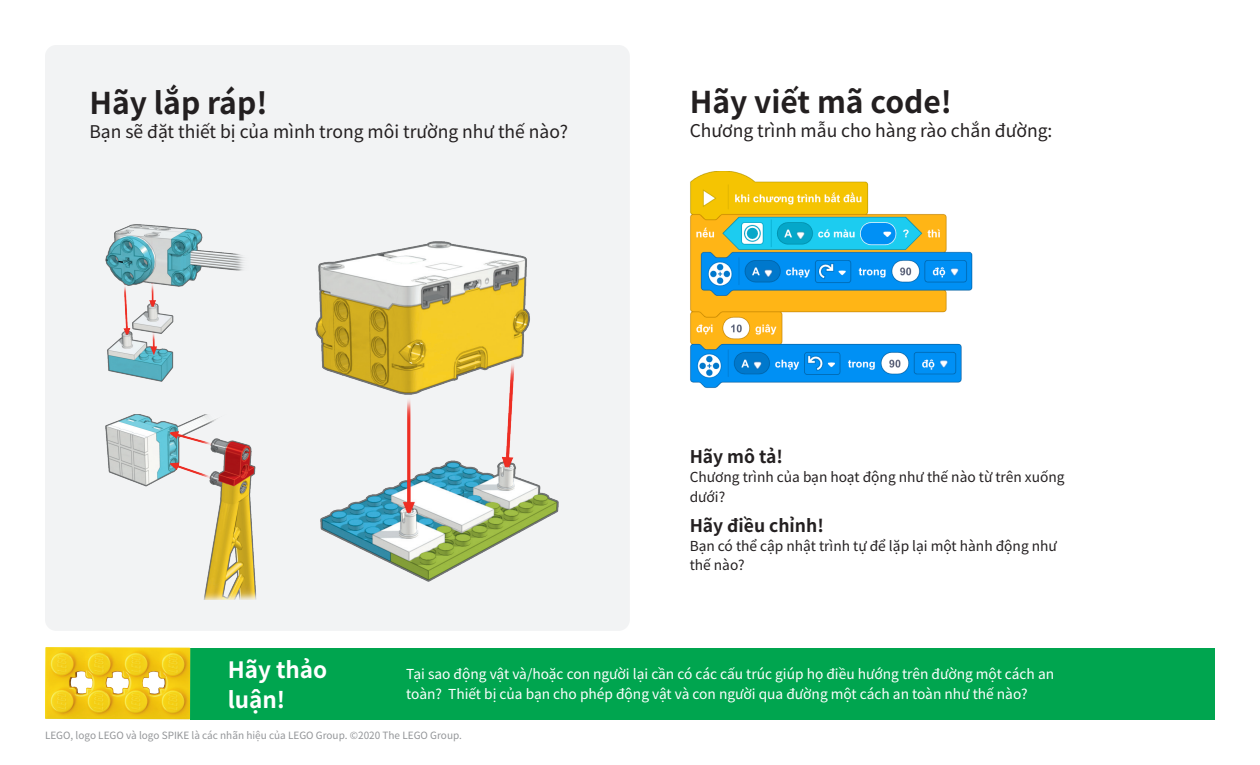
<style>
.page{position:relative;width:1260px;height:765px;background:#fff}
.page>*{position:absolute;margin:0;border:0;box-sizing:border-box;transform-origin:0 0}
.Header_1_-_Black{font:700 30px "Noto Sans CJ Kjp";color:#231f20}
.Header_1_-_White{font:700 22.5px/30px "Noto Sans CJ Kjp";color:#fff}
.body_black_copy_2{font:17.5px "Noto Sans CJ Kjp";color:#231f20}
.Header_1_-_Black-2{font:700 17.5px "Noto Sans CJ Kjp";color:#231f20}
.Paragraph_Style_1{font:700 17.5px "Noto Sans CJ Kjp";color:#231f20}
.body_White_copy{font:13.75px/19.2px "Noto Sans CJ Kjp";color:#fff}
.body_black_copy_2-2{font:13.75px/19.2px "Noto Sans CJ Kjp";color:#231f20}
.Body_Copy_2_black_le{font:10px "Noto Sans CJ Kjp";color:#939598}
</style>
<div class="page">
<div style="left:45px;top:45px;width:585px;height:586px;background:#f2f3f4;border-radius:11px"></div>
<img style="left:106px;top:224px;width:138px;height:158px">
<img style="left:315px;top:241px;width:243px;height:341px">
<div style="left:190px;top:648px;width:1025px;height:72px;background:#00a54f"></div>
<img style="left:45px;top:647px;width:145px;height:73px">
<img style="left:106px;top:414px;width:150px;height:185px">
<img style="left:690px;top:171px;width:283px;height:217px">
<p class="Header_1_-_Black" style="left:89px;top:86px;width:180px">Hãy lắp ráp!</p>
<p class="body_black_copy_2" style="left:89px;top:122px;width:480px">Bạn sẽ đặt thiết bị của mình trong môi trường như thế nào?</p>
<p class="Header_1_-_Black" style="left:690px;top:85px;width:264px">Hãy viết mã code!</p>
<p class="body_black_copy_2" style="left:690px;top:121px;width:364px">Chương trình mẫu cho hàng rào chắn đường:</p>
<p class="Paragraph_Style_1" style="left:690px;top:447px;width:95px">Hãy mô tả!</p>
<p class="body_black_copy_2-2" style="left:690px;top:468px;width:376px">Chương trình của bạn hoạt động như thế nào từ trên xuống dưới?</p>
<p class="Header_1_-_Black-2" style="left:690px;top:515px;width:136px">Hãy điều chỉnh!</p>
<p class="body_black_copy_2-2" style="left:690px;top:537px;width:369px">Bạn có thể cập nhật trình tự để lặp lại một hành động như thế nào?</p>
<p class="Header_1_-_White" style="left:228px;top:655px;width:101px">Hãy thảo luận!</p>
<p class="body_White_copy" style="left:406px;top:665px;width:649px">Tại sao động vật và/hoặc con người lại cần có các cấu trúc giúp họ điều hướng trên đường một cách an toàn? Thiết bị của bạn cho phép động vật và con người qua đường một cách an toàn như thế nào?</p>
<p class="Body_Copy_2_black_le" style="left:45px;top:730px;width:418px">LEGO, logo LEGO và logo SPIKE là các nhãn hiệu của LEGO Group. ©2020 The LEGO Group.</p>
</div>
